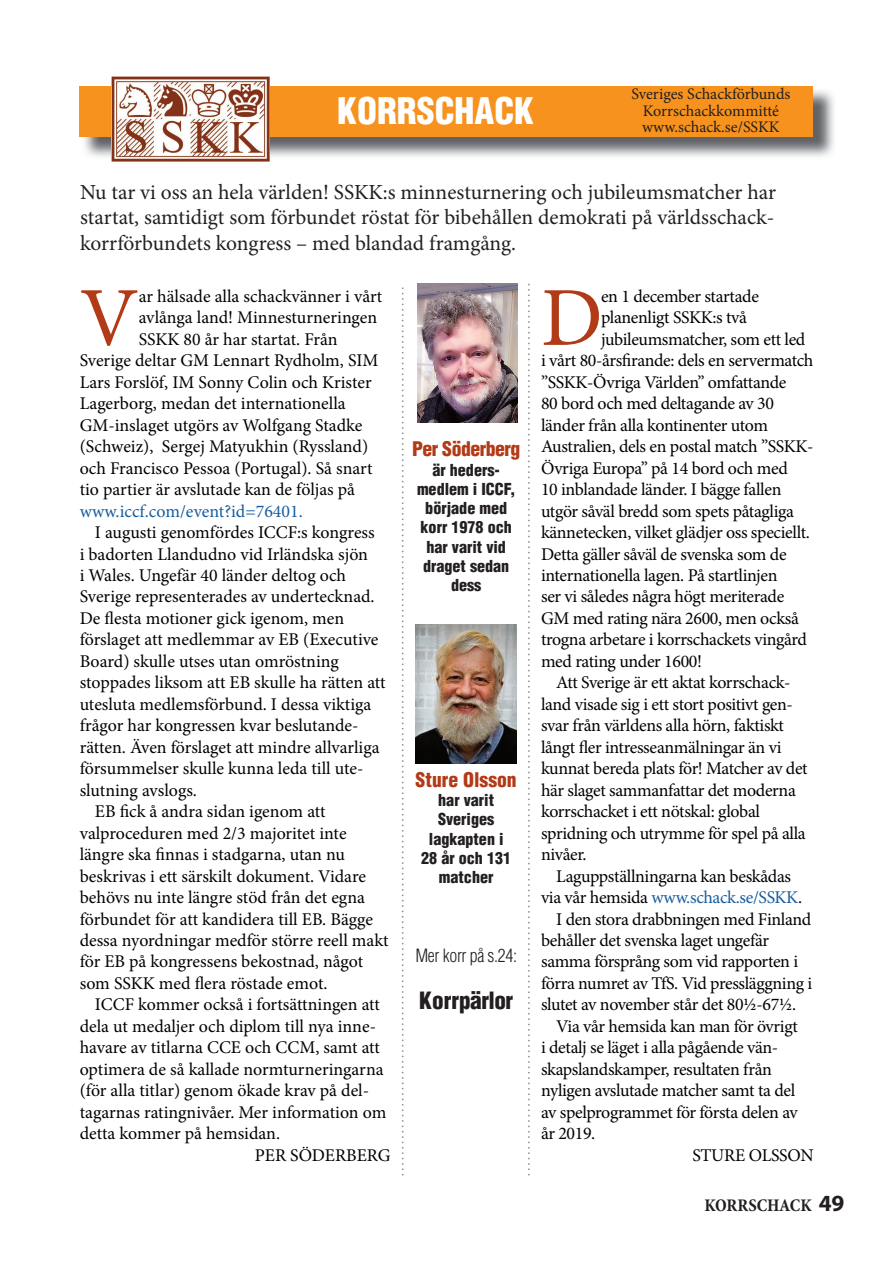
<style>
.page{position:relative;width:893px;height:1263px;background:#fff}
.page>*{position:absolute;margin:0;border:0;box-sizing:border-box;transform-origin:0 0}
.t1{font:84px "Minion Pro";color:#b23a16}
.t2{font:900 condensed 35.85px "Helvetica LT Std";color:#fff}
.t3{font:900 condensed 23.25px "Helvetica LT Std";letter-spacing:-.025em;color:#231f20}
.t4{font:21.45px/25.8px "Minion Pro";color:#231f20;text-align:justify}
.t5{font:900 condensed 19.65px "Helvetica LT Std";letter-spacing:-.025em;color:#b23a16}
.t6{font:900 condensed 19.65px "Helvetica LT Std";color:#b23a16}
.t7{font:17.85px "Minion Pro";letter-spacing:-.01em;color:#000}
.t8{font:17.85px "Minion Pro";letter-spacing:-.01em;color:#175d9e}
.t9{font:300 condensed 17.85px "Helvetica LT Std";letter-spacing:-.02em;color:#231f20}
.t10{font:700 condensed 17.85px "Minion Pro";color:#231f20}
.t11{font:900 condensed 16.05px/19.4px "Helvetica LT Std";color:#231f20;text-align:center}
.t12{font:16.05px/16px "Minion Pro";color:#231f20;text-align:center}
.s1{color:#000}
.s2{font-family:"Myriad Pro";font-stretch:normal;font-size:23.25px}
</style>
<div class="page">
<img style="left:84px;top:90px;width:750px;height:69px">
<div style="left:80px;top:86px;width:733px;height:51px;background:#f6921d"></div>
<svg style="left:402px;top:287px;width:2px;height:889px"></svg>
<svg style="left:528px;top:284px;width:2px;height:892px"></svg>
<img style="left:417px;top:284px;width:101px;height:138px">
<img style="left:416px;top:625px;width:101px;height:139px">
<img style="left:112px;top:77px;width:157px;height:84px">
<h2 class="t2" style="left:337px;top:98px;width:198px">KORRSCHACK</h2>
<p class="t12" style="left:631px;top:88px;width:161px">Sveriges Schackförbunds<br>Korrschackkommitté www.schack.se/SSKK</p>
<p class="t4" style="left:80px;top:181px;width:697px">Nu tar vi oss an hela världen! SSKK:s minnesturnering och jubileumsmatcher har startat, samtidigt som förbundet röstat för bibehållen demokrati på världs schack&shy;korrförbundets kongress – med blandad framgång.</p>
<h1 class="t1" style="left:80px;top:285px;width:61px">V</h1>
<p class="t7" style="left:139px;top:289px;width:245px">ar hälsade alla schackvänner i vårt</p>
<h1 class="t1" style="left:541px;top:285px;width:63px">D</h1>
<p class="t7" style="left:601px;top:289px;width:159px">en 1 december startade</p>
<p class="t7" style="left:139px;top:311px;width:240px">avlånga land! Minnesturneringen</p>
<p class="t7" style="left:139px;top:332px;width:200px">SSKK 80 år har startat. Från</p>
<p class="t7" style="left:80px;top:354px;width:300px">Sverige deltar GM Lennart Rydholm, SIM</p>
<p class="t7" style="left:80px;top:375px;width:294px">Lars Fors löf, IM Sonny Colin och Krister</p>
<p class="t7" style="left:80px;top:396px;width:267px">Lager borg, medan det internationella</p>
<p class="t7" style="left:80px;top:418px;width:284px">GM-inslaget ut görs av Wolfgang Stadke</p>
<p class="t7" style="left:80px;top:439px;width:290px">(Schweiz), Sergej Matyukhin (Ryssland)</p>
<p class="t7" style="left:80px;top:461px;width:294px">och Francisco Pessoa (Portugal). Så snart</p>
<p class="t7" style="left:80px;top:482px;width:277px">tio partier är avslut ade kan de följas på</p>
<p class="t8" style="left:80px;top:504px;width:225px">www.iccf.com/event?id=76401.</p>
<p class="t7" style="left:95px;top:525px;width:281px">I augusti genomfördes ICCF:s kongress</p>
<p class="t7" style="left:80px;top:547px;width:290px">i badorten Llandudno vid Irländska sjön</p>
<p class="t7" style="left:80px;top:568px;width:268px">i Wales. Ungefär 40 länder deltog och</p>
<p class="t7" style="left:80px;top:590px;width:296px">Sverige representerades av undertecknad.</p>
<p class="t7" style="left:80px;top:611px;width:266px">De flesta motioner gick igenom, men</p>
<p class="t7" style="left:80px;top:633px;width:300px">förslaget att medlemmar av EB (Executive</p>
<p class="t7" style="left:80px;top:654px;width:261px">Board) skulle utses utan omröstning</p>
<p class="t7" style="left:80px;top:676px;width:307px">stoppades liksom att EB skulle ha rätten att</p>
<p class="t7" style="left:80px;top:697px;width:293px">utesluta medlemsförbund. I dessa viktiga</p>
<p class="t7" style="left:80px;top:719px;width:280px">frågor har kongressen kvar beslutande-</p>
<p class="t7" style="left:80px;top:740px;width:301px">rätten. Även förslaget att mindre allvarliga</p>
<p class="t7" style="left:80px;top:761px;width:285px">för summelser skulle kunna leda till ute-</p>
<p class="t7" style="left:80px;top:783px;width:119px">slutning avslogs.</p>
<p class="t7" style="left:95px;top:804px;width:232px">EB fick å andra sidan igenom att</p>
<p class="t7" style="left:80px;top:826px;width:268px">valproceduren med 2/3 majoritet inte</p>
<p class="t7" style="left:80px;top:847px;width:267px">längre ska finnas i stadgarna, utan nu</p>
<p class="t7" style="left:80px;top:869px;width:288px">beskrivas i ett särskilt dokument. Vidare</p>
<p class="t7" style="left:80px;top:890px;width:287px">behövs nu inte längre stöd från det egna</p>
<p class="t7" style="left:80px;top:912px;width:295px">förbundet för att kandidera till EB. Bägge</p>
<p class="t7" style="left:80px;top:933px;width:310px">dessa nyordningar medför större reell makt</p>
<p class="t7" style="left:80px;top:955px;width:285px">för EB på kongressens bekostnad, något</p>
<p class="t7" style="left:80px;top:976px;width:249px">som SSKK med flera röstade emot.</p>
<p class="t7" style="left:95px;top:998px;width:287px">ICCF kommer också i fortsättningen att</p>
<p class="t7" style="left:80px;top:1019px;width:298px">dela ut medaljer och diplom till nya inne-</p>
<p class="t7" style="left:80px;top:1041px;width:302px">havare av titlarna CCE och CCM, samt att</p>
<p class="t7" style="left:80px;top:1062px;width:305px">optimera de så kallade normturneringarna</p>
<p class="t7" style="left:80px;top:1083px;width:291px">(för alla titlar) genom ökade krav på del-</p>
<p class="t7" style="left:80px;top:1105px;width:308px">tagarnas ratingnivåer. Mer information om</p>
<p class="t7" style="left:80px;top:1126px;width:202px">detta kommer på hemsidan.</p>
<p class="t7" style="left:255px;top:1148px;width:137px">PER SÖDERBERG</p>
<p class="t7" style="left:601px;top:311px;width:147px">planenligt SSKK:s två</p>
<p class="t7" style="left:601px;top:332px;width:206px">jubileumsmatcher, som ett led</p>
<p class="t7" style="left:541px;top:354px;width:274px">i vårt 80-årsfirande: dels en servermatch</p>
<p class="t7" style="left:541px;top:375px;width:247px">”SSKK-Övriga Världen” omfattande</p>
<p class="t7" style="left:541px;top:396px;width:234px">80 bord och med deltagande av 30</p>
<p class="t7" style="left:541px;top:418px;width:228px">länder från alla kontinenter utom</p>
<p class="t7" style="left:541px;top:439px;width:274px">Australien, dels en postal match ”SSKK-</p>
<p class="t7" style="left:541px;top:461px;width:248px">Övriga Europa” på 14 bord och med</p>
<p class="t7" style="left:541px;top:482px;width:242px">10 inblandade länder. I bägge fallen</p>
<p class="t7" style="left:541px;top:504px;width:255px">utgör såväl bredd som spets påtagliga</p>
<p class="t7" style="left:541px;top:525px;width:270px">kännetecken, vilket glädjer oss speciellt.</p>
<p class="t7" style="left:541px;top:547px;width:247px">Detta gäller såväl de svenska som de</p>
<p class="t7" style="left:541px;top:568px;width:238px">internationella lagen. På startlinjen</p>
<p class="t7" style="left:541px;top:590px;width:245px">ser vi således några högt meriterade</p>
<p class="t7" style="left:541px;top:611px;width:259px">GM med rating nära 2600, men också</p>
<p class="t7" style="left:541px;top:633px;width:267px">trogna arbetare i korrschackets vingård</p>
<p class="t7" style="left:541px;top:654px;width:163px">med rating under 1600!</p>
<p class="t7" style="left:556px;top:676px;width:236px">Att Sverige är ett aktat korrschack-</p>
<p class="t7" style="left:541px;top:697px;width:253px">land visade sig i ett stort positivt gen-</p>
<p class="t7" style="left:541px;top:719px;width:244px">svar från världens alla hörn, faktiskt</p>
<p class="t7" style="left:541px;top:740px;width:242px">långt fler intresseanmälningar än vi</p>
<p class="t7" style="left:541px;top:761px;width:268px">kunnat bereda plats för! Matcher av det</p>
<p class="t7" style="left:541px;top:783px;width:256px">här slaget sammanfattar det moderna</p>
<p class="t7" style="left:541px;top:804px;width:220px">korrschacket i ett nötskal: global</p>
<p class="t7" style="left:541px;top:826px;width:266px">spridning och utrymme för spel på alla</p>
<p class="t7" style="left:541px;top:847px;width:47px">nivåer.</p>
<p class="t7" style="left:556px;top:869px;width:236px">Laguppställningarna kan beskådas</p>
<p class="t8" style="left:541px;top:890px;width:263px"><span class="s1">via vår hemsida</span> www.schack.se/SSKK<span class="s1">.</span></p>
<p class="t7" style="left:556px;top:912px;width:256px">I den stora drabbningen med Finland</p>
<p class="t7" style="left:541px;top:933px;width:229px">behåller det svenska laget ungefär</p>
<p class="t7" style="left:541px;top:955px;width:259px">samma för språng som vid rapporten i</p>
<p class="t7" style="left:541px;top:976px;width:273px">förra numret av TfS. Vid pressläggning i</p>
<p class="t7" style="left:541px;top:998px;width:257px">slutet av november står det 80½-67½.</p>
<p class="t7" style="left:556px;top:1019px;width:243px">Via vår hemsida kan man för övrigt</p>
<p class="t7" style="left:541px;top:1041px;width:239px">i detalj se läget i alla pågående vän-</p>
<p class="t7" style="left:541px;top:1062px;width:232px">skaps lands kamper, resultaten från</p>
<p class="t7" style="left:541px;top:1083px;width:256px">nyligen avslutade matcher samt ta del</p>
<p class="t7" style="left:541px;top:1105px;width:258px">av spelprogrammet för första delen av</p>
<p class="t7" style="left:541px;top:1126px;width:56px">år 2019.</p>
<p class="t7" style="left:692px;top:1148px;width:123px">STURE OLSSON</p>
<p class="t5" style="left:412px;top:442px;width:110px">Per Söderberg</p>
<p class="t11" style="left:417px;top:462px;width:100px">är heders&shy;medlem i ICCF, började med korr 1978 och har varit vid draget sedan dess</p>
<p class="t6" style="left:416px;top:773px;width:103px">Sture Olsson</p>
<p class="t11" style="left:421px;top:792px;width:91px">har varit<br>Sveriges lagkapten i<br>28 år och 131 matcher</p>
<p class="t9" style="left:415px;top:949px;width:103px">Mer korr på s.24:</p>
<h3 class="t3" style="left:419px;top:992px;width:95px">Korr pärlor</h3>
<p class="t10" style="left:704px;top:1194px;width:142px">KORRSCHACK <span class="s2">49</span></p>
</div>
